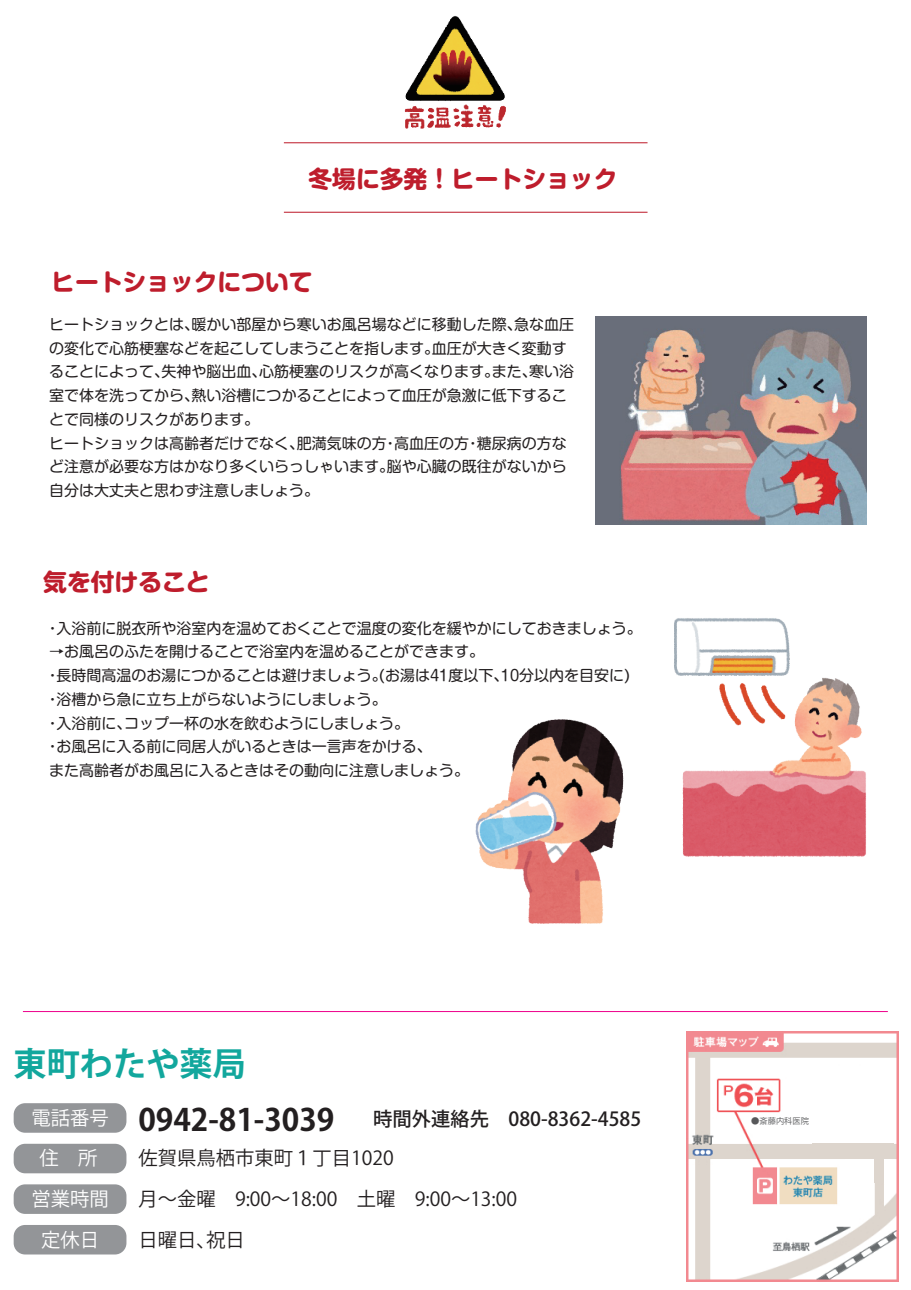
<style>
.page{position:relative;width:911px;height:1290px;background:#fff}
.page>*{position:absolute;margin:0;border:0;box-sizing:border-box;transform-origin:0 0}
.t1{font:700 33.12px "Koz Go Pr 6 N";color:#12a79d}
.t2{font:700 23.75px "Shin M Go Pro";color:#be1d2c}
.t3{font:19.38px/40.6px "Koz Go Pr 6 N";color:#231f20}
.t4{font:500 19.38px "Koz Go Pr 6 N";color:#231f20}
.t5{font:19.38px/40.6px "Koz Go Pr 6 N";color:#fff;text-align:center}
.t6{font:15px/23.8px "Shin M Go Pro";color:#231f20}
.t7{font:8.25px "Koz Go Pr 6 N";color:#57585a}
.s1{font-weight:400;color:#fff}
.s2{font-weight:700;font-size:30.62px}
</style>
<div class="page">
<div style="left:14px;top:1103px;width:112px;height:30px;background:#939598;border-radius:11px"></div>
<div style="left:14px;top:1144px;width:112px;height:29px;background:#939598;border-radius:11px"></div>
<div style="left:14px;top:1184px;width:112px;height:30px;background:#939598;border-radius:11px"></div>
<div style="left:14px;top:1225px;width:112px;height:29px;background:#939598;border-radius:11px"></div>
<img style="left:686px;top:1031px;width:213px;height:250px">
<div style="left:813px;top:1066px;width:81px;height:77px;background:#fff"></div>
<div style="left:813px;top:1143px;width:81px;height:16px;background:#ddd5cd"></div>
<div style="left:844px;top:1159px;width:30px;height:23px;background:#fff"></div>
<div style="left:874px;top:1159px;width:10px;height:23px;background:#ddd5cd"></div>
<div style="left:884px;top:1159px;width:7px;height:23px;background:#fff"></div>
<hr style="left:23px;top:1011px;width:865px;height:1px;background:#ed028c">
<hr style="left:284px;top:142px;width:363px;height:1px;background:#be1d2c">
<hr style="left:284px;top:212px;width:363px;height:1px;background:#be1d2c">
<img style="left:404px;top:16px;width:102px;height:113px">
<img style="left:596px;top:317px;width:270px;height:207px">
<img style="left:674px;top:618px;width:192px;height:239px">
<img style="left:475px;top:719px;width:149px;height:205px">
<h2 class="t2" style="left:308px;top:160px;width:310px">冬場に多発！ヒートショック</h2>
<h2 class="t2" style="left:51px;top:263px;width:263px">ヒートショックについて</h2>
<p class="t6" style="left:49px;top:311px;width:526px">ヒートショックとは、暖かい部屋から寒いお風呂場などに移動した際、急な血圧の変化で心筋梗塞などを起こしてしまうことを指します。血圧が大きく変動することによって、失神や脳出血、心筋梗塞のリスクが高くなります。また、寒い浴室で体を洗ってから、熱い浴槽につかることによって血圧が急激に低下することで同様のリスクがあります。<br>ヒートショックは高齢者だけでなく、肥満気味の方・高血圧の方・糖尿病の方など注意が必要な方はかなり多くいらっしゃいます。脳や心臓の既往がないから自分は大丈夫と思わず注意しましょう。</p>
<h2 class="t2" style="left:43px;top:563px;width:168px">気を付けること</h2>
<p class="t6" style="left:45px;top:614px;width:598px">・入浴前に脱衣所や浴室内を温めておくことで温度の変化を緩やかにしておきましょう。</p>
<p class="t6" style="left:45px;top:638px;width:586px">→お風呂のふたを開けることで浴室内を温めることができます。<br>・長時間高温のお湯につかることは避けましょう。(お湯は41度以下、10分以内を目安に)・浴槽から急に立ち上がらないようにしましょう。<br>・入浴前に、コップ一杯の水を飲むようにしましょう。<br>・お風呂に入る前に同居人がいるときは一言声をかける、<br>また高齢者がお風呂に入るときはその動向に注意しましょう。</p>
<h1 class="t1" style="left:14px;top:1045px;width:234px">東町わたや薬局</h1>
<p class="t4" style="left:31px;top:1108px;width:611px"><span class="s1">電話番号</span> <span class="s2">0942-81-3039</span>　　時間外連絡先　080-8362-4585</p>
<p class="t5" style="left:39px;top:1138px;width:59px">住　所</p>
<p class="t3" style="left:138px;top:1138px;width:257px">佐賀県鳥栖市東町１丁目1020</p>
<p class="t5" style="left:31px;top:1179px;width:79px">営業時間定休日</p>
<p class="t3" style="left:138px;top:1179px;width:380px">月～金曜　9:00～18:00　土曜　9:00～13:00日曜日、祝日</p>
<p class="t7" style="left:751px;top:1116px;width:59px">●斎藤内科医院</p>
</div>
